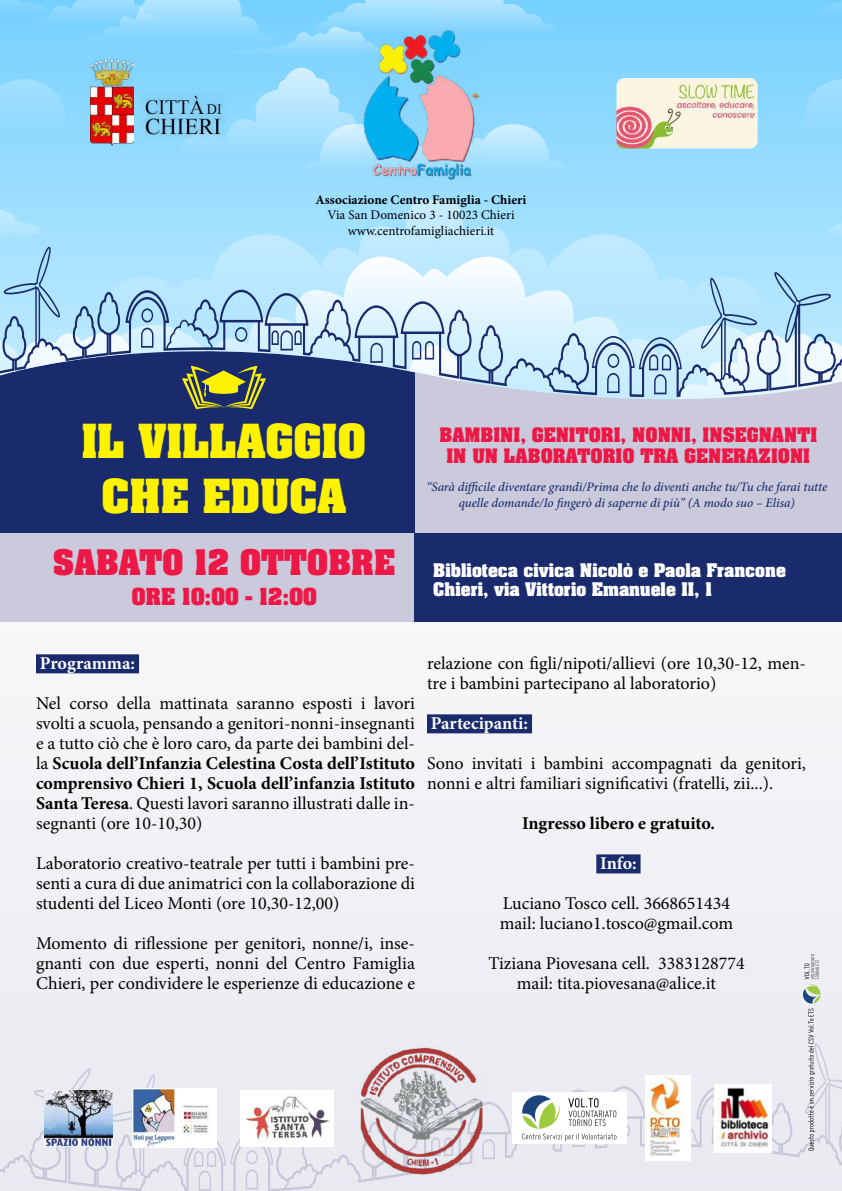
<style>
.page{position:relative;width:842px;height:1191px;background:#fff}
.page>*{position:absolute;margin:0;border:0;box-sizing:border-box;transform-origin:0 0}
.t1{font:700 40px/55px "Aachen Std";color:#fff200;text-align:center}
.t2{font:700 30px "Aachen Std";color:#ed1846}
.t3{font:700 20px "Aachen Std";color:#ed1846}
.t4{font:18px/20px "Minion Pro";color:#000;text-align:justify}
.t5{font:700 18px "Minion Pro";letter-spacing:-.005em;color:#fff}
.t6{font:700 18px "Minion Pro";letter-spacing:-.005em;color:#000}
.t7{font:700 17px/20.4px "Aachen Std";color:#ed1846;text-align:center}
.t8{font:700 16px/19.2px "Aachen Std";color:#fff}
.t9{font:13.2px/15.8px "Minion Pro";color:#000;text-align:center}
.t10{font:700 13.2px "Minion Pro";color:#000}
.t11{font:italic 500 13px/15.6px "Minion Pro";letter-spacing:-.005em;color:#192b6c;text-align:center}
.s1{font-weight:700}
</style>
<div class="page">
<div style="left:0;top:472px;width:842px;height:719px;background:#f0f0f5"></div>
<div style="left:320px;top:351px;width:522px;height:182px;background:#cacadc"></div>
<div style="left:0;top:351px;width:415px;height:182px;background:#192b6c"></div>
<div style="left:0;top:533px;width:415px;height:88px;background:#cacadc"></div>
<div style="left:415px;top:533px;width:427px;height:88px;background:#192b6c"></div>
<div style="left:36px;top:654px;width:103px;height:19px;background:#192b6c"></div>
<div style="left:427px;top:714px;width:105px;height:19px;background:#192b6c"></div>
<div style="left:596px;top:854px;width:45px;height:19px;background:#192b6c"></div>
<svg style="left:0;top:0;width:842px;height:410px;background:#83c9f1"></svg>
<svg style="left:104px;top:200px;width:331px;height:47px;background:#a6e1ff"></svg>
<svg style="left:0;top:210px;width:44px;height:30px"></svg>
<svg style="left:435px;top:397px;width:407px;height:13px"></svg>
<svg style="left:435px;top:200px;width:330px;height:47px;background:#a6e1ff"></svg>
<svg style="left:733px;top:79px;width:109px;height:88px;background:#90d9ff"></svg>
<svg style="left:679px;top:397px;width:163px;height:2px"></svg>
<svg style="left:811px;top:2px;width:31px;height:25px"></svg>
<svg style="left:825px;top:223px;width:17px;height:13px"></svg>
<svg style="left:0;top:0;width:588px;height:189px;background:#91d9fe"></svg>
<svg style="left:0;top:247px;width:842px;height:150px"></svg>
<img style="left:90px;top:60px;width:43px;height:85px">
<img style="left:143px;top:93px;width:82px;height:46px">
<img style="left:715px;top:1084px;width:56px;height:68px">
<img style="left:645px;top:1075px;width:45px;height:85px">
<img style="left:44px;top:1090px;width:68px;height:56px">
<img style="left:133px;top:1088px;width:83px;height:59px">
<img style="left:241px;top:1090px;width:92px;height:56px">
<img style="left:616px;top:78px;width:142px;height:71px">
<img style="left:359px;top:24px;width:124px;height:169px">
<svg style="left:182px;top:366px;width:84px;height:43px"></svg>
<img style="left:360px;top:1047px;width:122px;height:128px">
<div style="left:512px;top:1092px;width:114px;height:51px;background:#fff"></div>
<svg style="left:803px;top:954px;width:17px;height:196px"></svg>
<svg style="left:522px;top:1095px;width:94px;height:46px"></svg>
<p class="t10" style="left:316px;top:190px;width:212px">Associazione Centro Famiglia - Chieri</p>
<p class="t9" style="left:327px;top:207px;width:189px">Via San Domenico 3 - 10023 Chieri www.centrofamigliachieri.it</p>
<h1 class="t1" style="left:82px;top:414px;width:286px">IL VILLAGGIO<br>CHE EDUCA</h1>
<h2 class="t2" style="left:53px;top:541px;width:344px">SABATO 12 OTTOBRE</h2>
<p class="t3" style="left:131px;top:582px;width:187px">ORE 10:00 - 12:00</p>
<p class="t7" style="left:439px;top:425px;width:379px">BAMBINI, GENITORI, NONNI, INSEGNANTI<br>IN UN LABORATORIO TRA GENERAZIONI</p>
<p class="t11" style="left:426px;top:479px;width:402px">“Sarà difficile diventare grandi/Prima che lo diventi anche tu/Tu che farai tutte quelle domande/Io fingerò di saperne di più” (A modo suo – Elisa)</p>
<p class="t8" style="left:433px;top:561px;width:354px">Biblioteca civica Nicolò e Paola Francone<br>Chieri, via Vittorio Emanuele II, 1</p>
<p class="t5" style="left:40px;top:650px;width:97px">Programma:</p>
<p class="t4" style="left:36px;top:693px;width:380px">Nel corso della mattinata saranno esposti i lavori svolti a scuola, pensando a genitori-nonni-insegnanti e a tutto ciò che è loro caro, da parte dei bambini del&shy;la <span class="s1">Scuola dell’Infanzia Celestina Costa dell’Istituto comprensivo Chieri 1, Scuola dell’infanzia Istituto Santa Teresa</span>. Questi lavori saranno illustrati dalle in&shy;segnanti (ore 10-10,30)</p>
<p class="t4" style="left:36px;top:853px;width:380px">Laboratorio creativo-teatrale per tutti i bambini pre&shy;senti a cura di due animatrici con la collaborazione di studenti del Liceo Monti (ore 10,30-12,00)</p>
<p class="t4" style="left:36px;top:933px;width:380px">Momento di riflessione per genitori, nonne/i, inse&shy;gnanti con due esperti, nonni del Centro Famiglia Chieri, per condividere le esperienze di educazione e</p>
<p class="t4" style="left:427px;top:653px;width:380px">relazione con figli/nipoti/allievi (ore 10,30-12, men&shy;tre i bambini partecipano al laboratorio)</p>
<p class="t5" style="left:431px;top:710px;width:99px">Partecipanti:</p>
<p class="t4" style="left:427px;top:753px;width:380px">Sono invitati i bambini accompagnati da genitori, nonni e altri familiari significativi (fratelli, zii...).</p>
<p class="t6" style="left:522px;top:810px;width:194px">Ingresso libero e gratuito.</p>
<p class="t5" style="left:600px;top:850px;width:38px">Info:</p>
<p class="t4" style="left:500px;top:893px;width:235px">Luciano Tosco cell. 3668651434 mail: luciano1.tosco@gmail.com</p>
<p class="t4" style="left:488px;top:953px;width:258px;text-align:center">Tiziana Piovesana cell. 3383128774 mail: tita.piovesana@alice.it</p>
</div>
